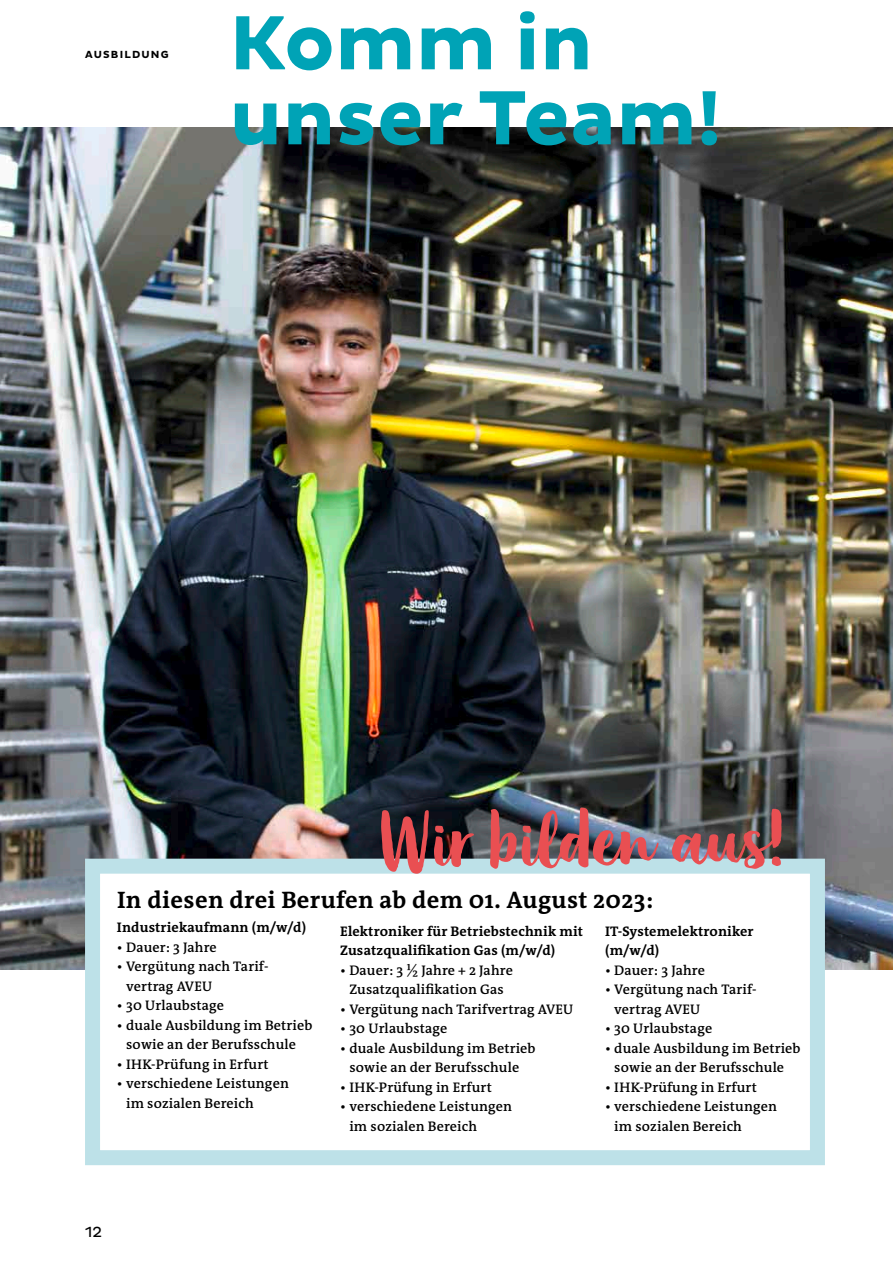
<style>
.page{position:relative;width:893px;height:1263px;background:#fff}
.page>*{position:absolute;margin:0;border:0;box-sizing:border-box;transform-origin:0 0}
.t1{font:82.65px "Organika Script";letter-spacing:.005em;color:#e94f52}
.t2{font:700 78px/75px "Pluto Sans";letter-spacing:.005em;color:#00a3b6}
.t3{font:700 24px "The Antiqua B W7";letter-spacing:.015em;color:#000}
.t4{font:15px "Pluto Sans";color:#000}
.t5{font:600 13.95px/19.5px "The Antiqua B W6";letter-spacing:.01em;color:#000}
.t6{font:700 13.95px/19.5px "The Antiqua B W7";letter-spacing:.01em;color:#000}
.t7{font:700 10.5px "Pluto Sans";letter-spacing:.115em;color:#000}
</style>
<div class="page">
<img style="left:0;top:128px;width:893px;height:841px">
<div style="left:93px;top:866px;width:724px;height:292px;background:#fff"></div>
<div style="left:85px;top:859px;width:740px;height:306px;border:15px solid #bde1e8"></div>
<p class="t7" style="left:85px;top:49px;width:85px">AUSBILDUNG</p>
<h2 class="t2" style="left:230px;top:8px;width:493px">Komm in unser Team!</h2>
<h1 class="t1" style="left:377px;top:790px;width:409px">Wir bilden aus!</h1>
<h3 class="t3" style="left:117px;top:885px;width:538px">In diesen drei Berufen ab dem 01. August 2023:</h3>
<p class="t6" style="left:117px;top:918px;width:191px">Industriekaufmann (m/w/d)</p>
<p class="t5" style="left:117px;top:937px;width:101px">• Dauer: 3 Jahre</p>
<p class="t5" style="left:126px;top:957px;width:144px;text-indent:-9px">• Vergütung nach Tarif&shy;vertrag AVEU</p>
<p class="t5" style="left:117px;top:996px;width:109px">• 30 Urlaubstage</p>
<p class="t5" style="left:117px;top:1015px;width:197px;text-align:center">• duale Ausbildung im Betrieb sowie an der Berufsschule</p>
<p class="t5" style="left:117px;top:1054px;width:153px">• IHK-Prüfung in Erfurt</p>
<p class="t5" style="left:126px;top:1074px;width:164px;text-indent:-9px">• verschiedene Leistungen im sozialen Bereich</p>
<p class="t6" style="left:340px;top:921px;width:244px">Elektroniker für Betriebstechnik mit<br>Zusatzqualifikation Gas (m/w/d)</p>
<p class="t5" style="left:340px;top:960px;width:174px;text-align:center">• Dauer: 3 ½ Jahre + 2 Jahre<br>Zusatzqualifikation Gas</p>
<p class="t5" style="left:340px;top:999px;width:235px">• Vergütung nach Tarifvertrag AVEU</p>
<p class="t5" style="left:340px;top:1019px;width:109px">• 30 Urlaubstage</p>
<p class="t5" style="left:340px;top:1038px;width:197px;text-align:center">• duale Ausbildung im Betrieb sowie an der Berufsschule</p>
<p class="t5" style="left:340px;top:1077px;width:153px">• IHK-Prüfung in Erfurt</p>
<p class="t5" style="left:349px;top:1097px;width:164px;text-indent:-9px">• verschiedene Leistungen im sozialen Bereich</p>
<p class="t6" style="left:605px;top:921px;width:150px">IT-Systemelektroniker (m/w/d)</p>
<p class="t5" style="left:605px;top:960px;width:101px">• Dauer: 3 Jahre</p>
<p class="t5" style="left:614px;top:980px;width:144px;text-indent:-9px">• Vergütung nach Tarif&shy;vertrag AVEU</p>
<p class="t5" style="left:605px;top:1019px;width:109px">• 30 Urlaubstage</p>
<p class="t5" style="left:605px;top:1038px;width:197px;text-align:center">• duale Ausbildung im Betrieb sowie an der Berufsschule</p>
<p class="t5" style="left:605px;top:1077px;width:153px">• IHK-Prüfung in Erfurt</p>
<p class="t5" style="left:614px;top:1097px;width:164px;text-indent:-9px">• verschiedene Leistungen im sozialen Bereich</p>
<p class="t4" style="left:85px;top:1224px;width:18px">12</p>
</div>
